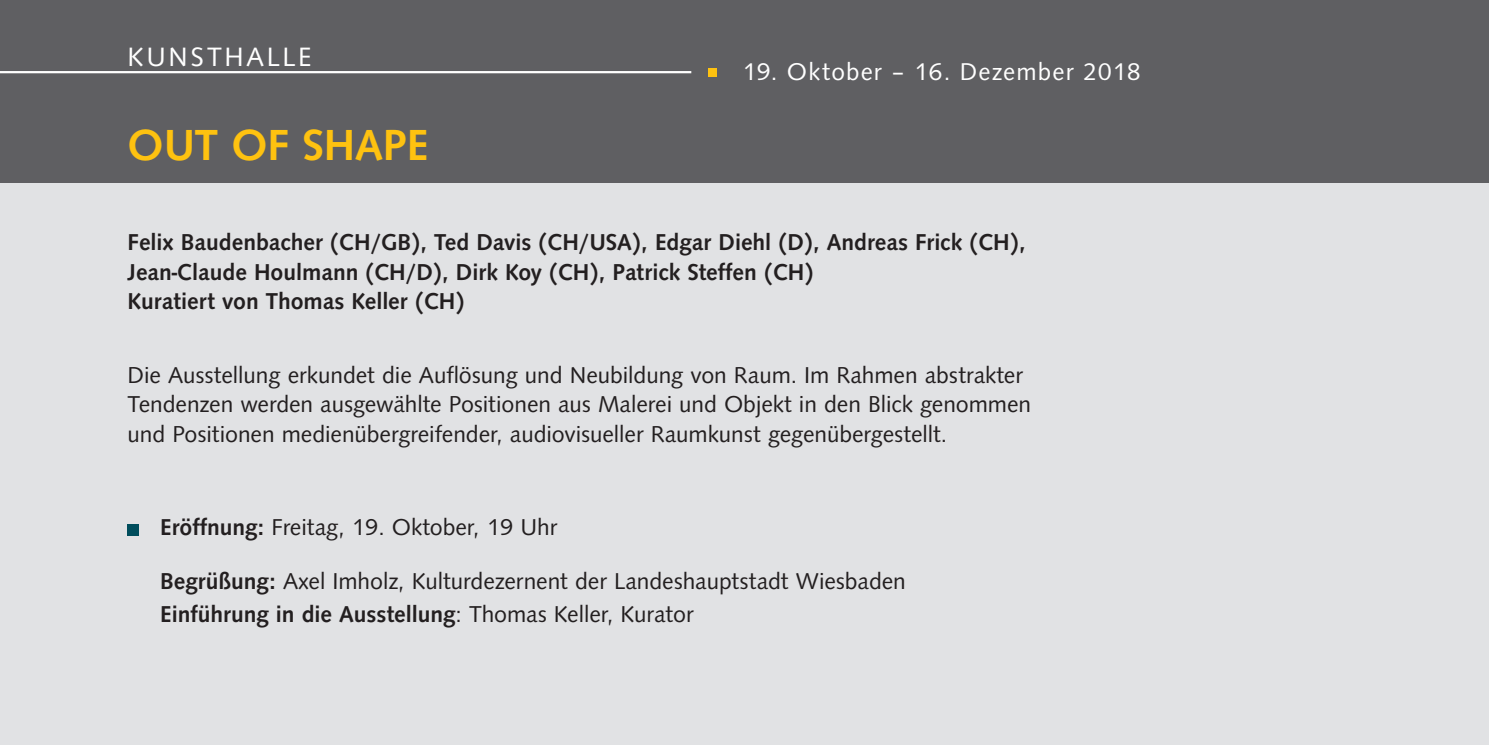
<style>
.page{position:relative;width:1489px;height:745px;background:#fff}
.page>*{position:absolute;margin:0;border:0;box-sizing:border-box;transform-origin:0 0}
.t1{font:500 45px "Syntax";color:#fec210}
.t2{font:27.5px "Syntax";letter-spacing:.1em;color:#fff}
.t3{font:25px "Syntax";letter-spacing:.045em;color:#fff}
.t4{font:23.75px/29.5px "Syntax";color:#231f20}
.t5{font:500 23.75px/29.5px "Syntax";color:#231f20}
.s1{font-weight:500}
</style>
<div class="page">
<div style="left:0;top:0;width:1488px;height:744px;background:#e1e2e4"></div>
<div style="left:0;top:0;width:1488px;height:182px;background:#5f5f62"></div>
<hr style="left:0;top:71px;width:691px;height:2px;background:#fff">
<div style="left:708px;top:68px;width:8px;height:9px;background:#fec210"></div>
<div style="left:128px;top:523px;width:11px;height:12px;background:#004d5c"></div>
<p class="t2" style="left:128px;top:41px;width:185px">KUNSTHALLE</p>
<h1 class="t1" style="left:128px;top:119px;width:302px">OUT OF SHAPE</h1>
<p class="t3" style="left:742px;top:58px;width:400px">19. Oktober – 16. Dezember 2018</p>
<p class="t5" style="left:128px;top:227px;width:899px">Felix Baudenbacher (CH/GB), Ted Davis (CH/USA), Edgar Diehl (D), Andreas Frick (CH),<br>Jean-Claude Houlmann (CH/D), Dirk Koy (CH), Patrick Steffen (CH)<br>Kuratiert von Thomas Keller (CH)</p>
<p class="t4" style="left:128px;top:360px;width:904px">Die Ausstellung erkundet die Auflösung und Neubildung von Raum. Im Rahmen abstrakter<br>Tendenzen werden ausgewählte Positionen aus Malerei und Objekt in den Blick genommen und Positionen medienübergreifender, audiovisueller Raumkunst gegenübergestellt.</p>
<p class="t4" style="left:160px;top:512px;width:399px"><span class="s1">Eröffnung:</span> Freitag, 19. Oktober, 19 Uhr</p>
<p class="t4" style="left:160px;top:564px;width:747px;line-height:32.5px"><span class="s1">Begrüßung:</span> Axel Imholz, Kulturdezernent der Landeshauptstadt Wiesbaden<br><span class="s1">Einführung in die Ausstellung</span>: Thomas Keller, Kurator</p>
</div>
